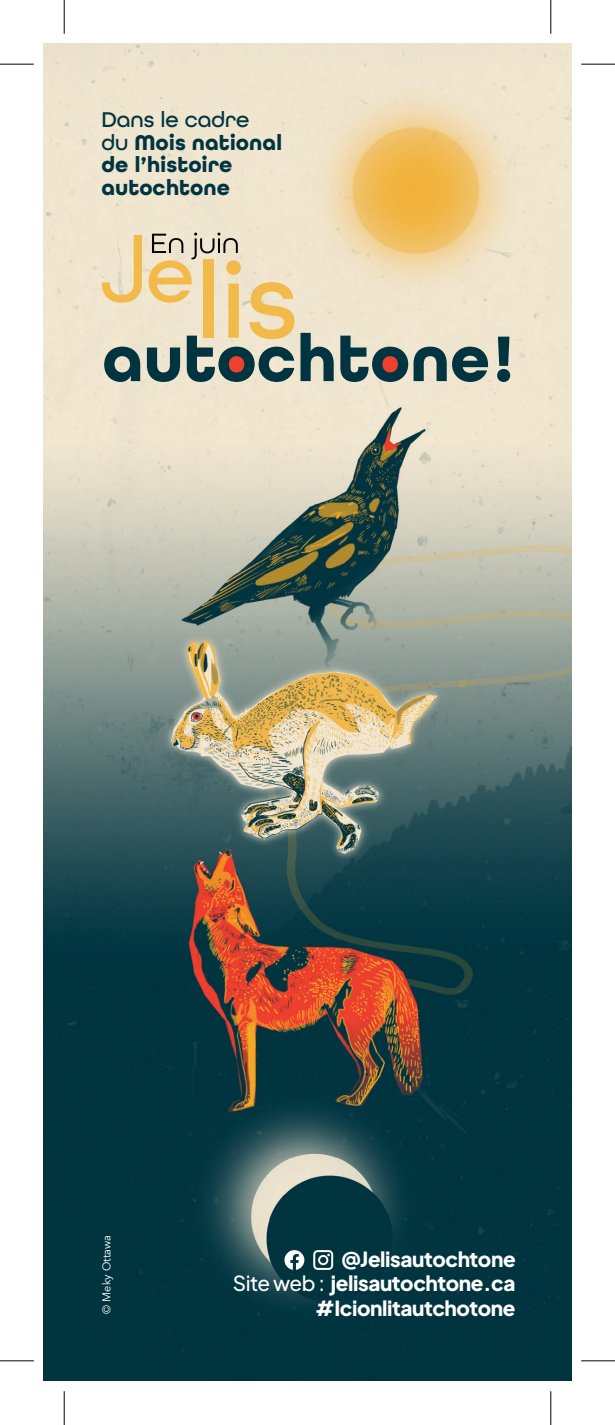
<style>
.page{position:relative;width:615px;height:1425px;background:#fff}
.page>*{position:absolute;margin:0;border:0;box-sizing:border-box;transform-origin:0 0}
.t1{font:700 22.5px/22.5px "All Round Gothic";color:#003440}
.t2{font:800 20.7px "Plus Jakarta Sans";letter-spacing:-.02em;color:#fff}
.t3{font:11.25px "Avenir";color:#fff}
.s1{font-weight:500}
</style>
<div class="page">
<img style="left:44px;top:44px;width:526px;height:1336px">
<svg style="left:300px;top:333px;width:33px;height:48px;background:#667f7d"></svg>
<svg style="left:340px;top:335px;width:106px;height:47px;background:#7f8c86"></svg>
<svg style="left:452px;top:346px;width:35px;height:36px"></svg>
<svg style="left:497px;top:336px;width:13px;height:46px"></svg>
<svg style="left:102px;top:232px;width:192px;height:150px;background:#cbc1a1"></svg>
<svg style="left:313px;top:1249px;width:20px;height:20px"></svg>
<svg style="left:284px;top:1249px;width:20px;height:20px"></svg>
<hr style="left:0;top:64px;width:34px;height:1px;background:#000">
<hr style="left:580px;top:64px;width:34px;height:1px;background:#000">
<hr style="left:0;top:1360px;width:34px;height:1px;background:#000">
<hr style="left:580px;top:1360px;width:34px;height:1px;background:#000">
<hr style="left:64px;top:0;width:1px;height:34px;background:#000">
<hr style="left:64px;top:1390px;width:1px;height:34px;background:#000">
<hr style="left:550px;top:0;width:1px;height:34px;background:#000">
<hr style="left:550px;top:1390px;width:1px;height:34px;background:#000">
<p class="t1" style="left:101px;top:108px;width:182px"><span class="s1">Dans le cadre<br>du</span> Mois national de l’histoire autochtone</p>
<p class="t3" style="left:100px;top:1313px;width:81px;rotate:-90deg">© Meky Ottawa</p>
<p class="t2" style="left:341px;top:1239px;width:175px">@Jelisautochtone</p>
<p class="t2" style="left:232px;top:1263px;width:284px"><span class="s1">Site web :</span> jelisautochtone.ca</p>
<p class="t2" style="left:315px;top:1288px;width:202px">#Icionlitautchotone</p>
</div>
